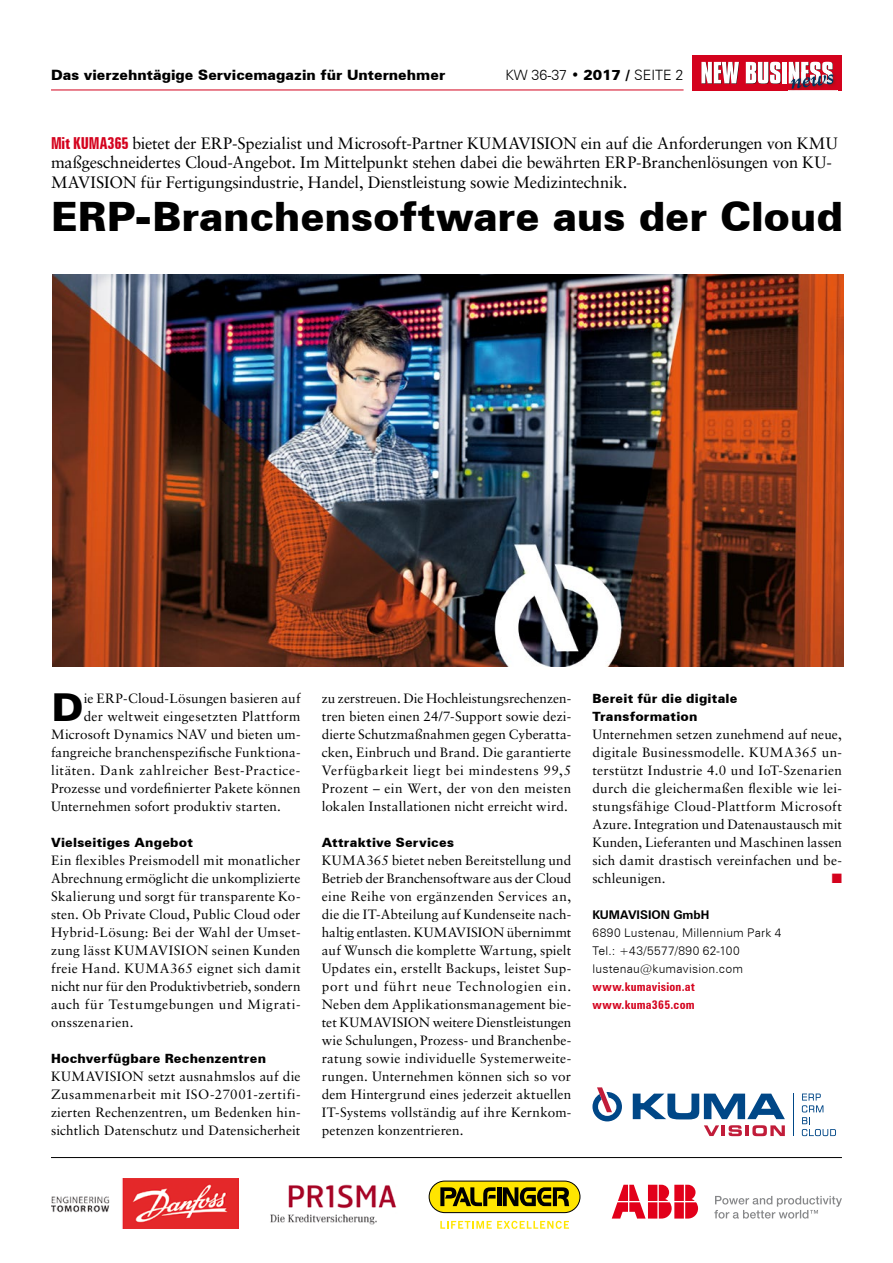
<style>
.page{position:relative;width:893px;height:1263px;background:#fff}
.page>*{position:absolute;margin:0;border:0;box-sizing:border-box;transform-origin:0 0}
.t1{font:900 40.5px "Zurich BT";letter-spacing:-.005em;color:#000}
.t2{font:900 38.55px "Zurich BT";color:#000}
.t3{font:16.5px/19.5px "Sabon LT Std";letter-spacing:-.015em;color:#000}
.t4{font:900 14.25px "Zurich BT";color:#000}
.t5{font:300 14.25px "Zurich BT";color:#000}
.t6{font:13.5px/18px "Sabon LT Std";letter-spacing:.015em;color:#000;text-align:justify}
.t7{font:13.5px "Sabon LT Std";letter-spacing:.04em;color:#000}
.t8{font:13.5px "Zapf Dingbats Std";color:#d4021d}
.t9{font:900 12.75px/18px "Zurich BT";letter-spacing:.015em;color:#000}
.t10{font:300 12px/18px "Zurich BT";letter-spacing:.02em;color:#000}
.t11{font:700 condensed 12px/18px "Zurich BT";letter-spacing:.02em;color:#d4021d}
.t12{font:700 12px "Zurich BT";color:#000}
.s1{font-weight:900}
.s2{font-family:"Zurich BT";font-weight:700;font-stretch:extra-condensed;color:#d4021d}
</style>
<div class="page">
<hr style="left:51px;top:90px;width:633px;height:1px;background:#d4021d">
<div style="left:692px;top:55px;width:150px;height:35px;background:#d4021d"></div>
<hr style="left:783px;top:62px;width:4px;height:22px;background:#fff">
<svg style="left:701px;top:62px;width:38px;height:22px"></svg>
<svg style="left:746px;top:62px;width:35px;height:22px"></svg>
<div style="left:782px;top:62px;width:5px;height:21px;background:#fff"></div>
<img style="left:788px;top:72px;width:48px;height:18px">
<svg style="left:789px;top:62px;width:44px;height:27px"></svg>
<hr style="left:51px;top:1157px;width:791px;height:1px;background:#000">
<svg style="left:714px;top:1196px;width:128px;height:22px"></svg>
<svg style="left:612px;top:1185px;width:86px;height:33px"></svg>
<img style="left:270px;top:1184px;width:127px;height:41px">
<svg style="left:429px;top:1180px;width:151px;height:33px"></svg>
<svg style="left:440px;top:1221px;width:129px;height:8px"></svg>
<img style="left:51px;top:1178px;width:187px;height:51px">
<img style="left:52px;top:274px;width:791px;height:392px">
<svg style="left:704px;top:1125px;width:38px;height:11px"></svg>
<hr style="left:745px;top:1125px;width:4px;height:11px;background:#c11c39">
<svg style="left:752px;top:1125px;width:33px;height:11px"></svg>
<svg style="left:633px;top:1093px;width:152px;height:26px"></svg>
<svg style="left:802px;top:1093px;width:34px;height:43px"></svg>
<hr style="left:793px;top:1093px;width:1px;height:43px;background:#004787">
<svg style="left:592px;top:1087px;width:30px;height:34px"></svg>
<p class="t4" style="left:51px;top:66px;width:396px">Das vierzehntägige Servicemagazin für Unternehmer</p>
<p class="t5" style="left:506px;top:66px;width:179px">KW 36-37 • <span class="s1">2017 /</span> SEITE 2</p>
<p class="t3" style="left:51px;top:133px;width:788px"><span class="s2">Mit KUMA365</span> bietet der ERP-Spezialist und Microsoft-Partner KUMAVISION ein auf die Anforderungen von KMU maßgeschneidertes Cloud-Angebot. Im Mittelpunkt stehen dabei die bewährten ERP-Branchenlösungen von KU-<br>MAVISION für Fertigungsindustrie, Handel, Dienstleistung sowie Medizintechnik.</p>
<h1 class="t1" style="left:51px;top:192px;width:793px">ERP-Branchensoftware aus der Cloud</h1>
<h2 class="t2" style="left:52px;top:684px;width:33px">D</h2>
<p class="t6" style="left:84px;top:689px;width:218px">ie ERP-Cloud-Lösungen basieren auf</p>
<p class="t6" style="left:84px;top:707px;width:218px">der weltweit eingesetzten Plattform</p>
<p class="t6" style="left:51px;top:725px;width:251px">Microsoft Dynamics NAV und bieten um-</p>
<p class="t6" style="left:51px;top:743px;width:251px">fangreiche branchenspezifische Funktiona-</p>
<p class="t7" style="left:51px;top:762px;width:251px">litäten. Dank zahlreicher Best-Practice-</p>
<p class="t6" style="left:51px;top:779px;width:251px">Prozesse und vordefinierter Pakete können</p>
<p class="t6" style="left:51px;top:797px;width:232px">Unternehmen sofort produktiv starten.</p>
<p class="t9" style="left:51px;top:834px;width:143px">Vielseitiges Angebot</p>
<p class="t6" style="left:51px;top:851px;width:251px">Ein flexibles Preismodell mit monatlicher Abrechnung ermöglicht die unkomplizierte Skalierung und sorgt für transparente Ko&shy;sten. Ob Private Cloud, Public Cloud oder Hybrid-Lösung: Bei der Wahl der Umset&shy;zung lässt KUMAVISION seinen Kunden freie Hand. KUMA365 eignet sich damit nicht nur für den Produktivbetrieb, sondern auch für Testumgebungen und Migrati&shy;onsszenarien.</p>
<p class="t9" style="left:51px;top:1050px;width:217px">Hochverfügbare Rechenzentren</p>
<p class="t6" style="left:51px;top:1067px;width:251px">KUMAVISION setzt ausnahmslos auf die Zusammenarbeit mit ISO-27001-zertifi&shy;zierten Rechenzentren, um Bedenken hin&shy;sichtlich Datenschutz und Datensicherheit</p>
<p class="t6" style="left:322px;top:689px;width:251px">zu zerstreuen. Die Hochleistungsrechenzen&shy;tren bieten einen 24/7-Support sowie dezi&shy;dierte Schutzmaßnahmen gegen Cyberatta&shy;cken, Einbruch und Brand. Die garantierte Verfügbarkeit liegt bei mindestens 99,5<br>Prozent – ein Wert, der von den meisten lokalen Installationen nicht erreicht wird.</p>
<p class="t9" style="left:322px;top:834px;width:134px">Attraktive Services</p>
<p class="t6" style="left:322px;top:851px;width:251px">KUMA365 bietet neben Bereitstellung und Betrieb der Branchensoftware aus der Cloud eine Reihe von ergänzenden Services an, die die IT-Abteilung auf Kundenseite nach&shy;haltig entlasten. KUMAVISION übernimmt auf Wunsch die komplette Wartung, spielt Updates ein, erstellt Backups, leistet Sup&shy;port und führt neue Technologien ein.<br>Neben dem Applikationsmanagement bie&shy;tet KUMAVISION weitere Dienstleistungen wie Schulungen, Prozess- und Branchenbe&shy;ratung sowie individuelle Systemerweite&shy;rungen. Unternehmen können sich so vor dem Hintergrund eines jederzeit aktuellen IT-Systems vollständig auf ihre Kernkom&shy;petenzen konzentrieren.</p>
<p class="t9" style="left:592px;top:690px;width:147px">Bereit für die digitale<br>Transformation</p>
<p class="t6" style="left:592px;top:725px;width:251px">Unternehmen setzen zunehmend auf neue, digitale Businessmodelle. KUMA365 un&shy;terstützt Industrie 4.0 und IoT-Szenarien durch die gleichermaßen flexible wie lei&shy;stungsfähige Cloud-Plattform Microsoft Azure. Integration und Datenaustausch mit Kunden, Lieferanten und Maschinen lassen sich damit drastisch vereinfachen und be&shy;schleunigen.</p>
<p class="t8" style="left:832px;top:872px;width:11px">■</p>
<p class="t12" style="left:592px;top:908px;width:118px">KUMAVISION GmbH</p>
<p class="t10" style="left:592px;top:924px;width:191px">6890 Lustenau, Millennium Park 4<br>Tel.: +43/5577/890 62-100 lustenau@kumavision.com</p>
<p class="t11" style="left:592px;top:978px;width:104px">www.kumavision.at www.kuma365.com</p>
</div>
